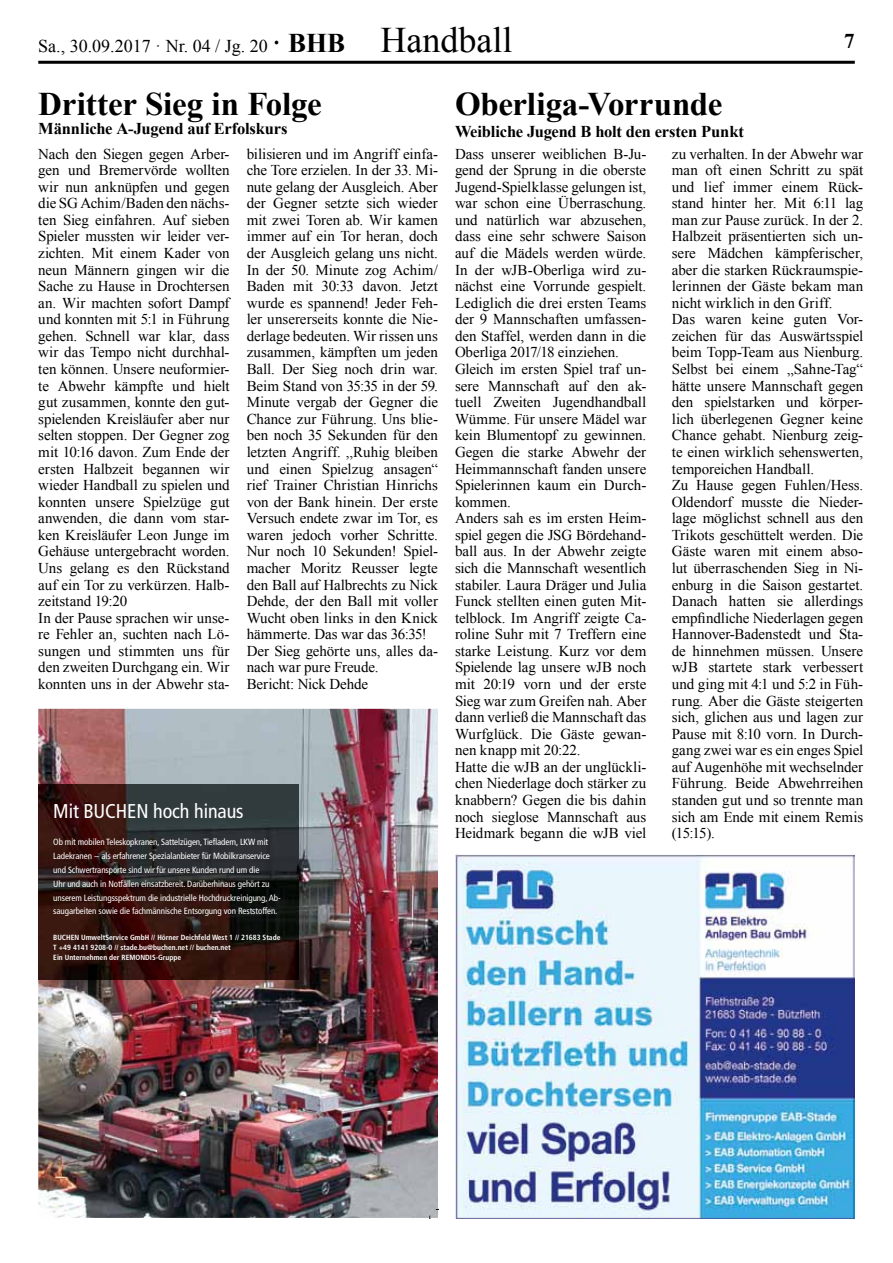
<style>
.page{position:relative;width:893px;height:1263px;background:#fff}
.page>*{position:absolute;margin:0;border:0;box-sizing:border-box;transform-origin:0 0}
.t1{font:700 33px "Times New Roman";letter-spacing:-.01em;color:#000}
.t2{font:700 21px "Times New Roman";color:#000}
.t3{font:condensed 19.95px "Frutiger LT Pro";letter-spacing:-.005em;color:#fff}
.t4{font:18px "Times New Roman";color:#000}
.t5{font:700 16.5px "Times New Roman";letter-spacing:-.01em;color:#000}
.t6{font:15px/16.5px "Times New Roman";letter-spacing:-.005em;color:#000}
.t7{font:condensed 9px/14px "Frutiger LT Pro";letter-spacing:-.01em;color:#fff}
.t8{font:700 condensed 7.5px/9.8px "Frutiger LT Pro";color:#fff}
.s1{font-weight:700;font-size:27px}
.s2{font-size:36px}
</style>
<div class="page">
<hr style="left:38px;top:61px;width:817px;height:3px;background:#000">
<img style="left:455px;top:855px;width:400px;height:363px">
<img style="left:38px;top:709px;width:400px;height:509px">
<img style="left:38px;top:785px;width:260px;height:195px">
<svg style="left:429px;top:1209px;width:10px;height:10px"></svg>
<p class="t4" style="left:38px;top:34px;width:476px">Sa., 30.09.2017 · Nr. 04 / Jg. 20 <span class="s1">· BHB</span> <span class="s2">Handball</span></p>
<h2 class="t2" style="left:844px;top:26px;width:12px">7</h2>
<h1 class="t1" style="left:38px;top:81px;width:285px">Dritter Sieg in Folge</h1>
<p class="t6" style="left:247px;top:145px;width:193px">bilisieren und im Angriff einfa&shy;che Tore erzielen. In der 33. Mi&shy;nute gelang der Ausgleich. Aber der Gegner setzte sich wieder mit zwei Toren ab. Wir kamen immer auf ein Tor heran, doch der Ausgleich gelang uns nicht.<br>In der 50. Minute zog Achim/<br>Baden mit 30:33 davon. Jetzt wurde es spannend! Jeder Feh&shy;ler unsererseits konnte die Nie&shy;derlage bedeuten. Wir rissen uns zusammen, kämpften um jeden<br>Ball. Der Sieg noch drin war.<br>Beim Stand von 35:35 in der 59.<br>Minute vergab der Gegner die<br>Chance zur Führung. Uns blie&shy;ben noch 35 Sekunden für den letzten Angriff. ,,Ruhig bleiben und einen Spielzug ansagen“ rief Trainer Christian Hinrichs von der Bank hinein. Der erste<br>Versuch endete zwar im Tor, es waren jedoch vorher Schritte.<br>Nur noch 10 Sekunden! Spiel&shy;macher Moritz Reusser legte den Ball auf Halbrechts zu Nick<br>Dehde, der den Ball mit voller<br>Wucht oben links in den Knick hämmerte. Das war das 36:35!<br>Der Sieg gehörte uns, alles da&shy;nach war pure Freude.<br>Bericht: Nick Dehde</p>
<p class="t5" style="left:38px;top:117px;width:251px">Männliche A-Jugend auf Erfolskurs</p>
<p class="t6" style="left:38px;top:145px;width:193px">Nach den Siegen gegen Arber&shy;gen und Bremervörde wollten wir nun anknüpfen und gegen die SG Achim/Baden den nächs&shy;ten Sieg einfahren. Auf sieben<br>Spieler mussten wir leider ver&shy;zichten. Mit einem Kader von neun Männern gingen wir die<br>Sache zu Hause in Drochtersen an. Wir machten sofort Dampf und konnten mit 5:1 in Führung gehen. Schnell war klar, dass wir das Tempo nicht durchhal&shy;ten können. Unsere neuformier&shy;te Abwehr kämpfte und hielt gut zusammen, konnte den gut&shy;spielenden Kreisläufer aber nur selten stoppen. Der Gegner zog mit 10:16 davon. Zum Ende der ersten Halbzeit begannen wir wieder Handball zu spielen und konnten unsere Spielzüge gut anwenden, die dann vom star&shy;ken Kreisläufer Leon Junge im<br>Gehäuse untergebracht worden.<br>Uns gelang es den Rückstand auf ein Tor zu verkürzen. Halb&shy;zeitstand 19:20<br>In der Pause sprachen wir unse&shy;re Fehler an, suchten nach Lö&shy;sungen und stimmten uns für den zweiten Durchgang ein. Wir konnten uns in der Abwehr sta-</p>
<h3 class="t3" style="left:53px;top:800px;width:192px">Mit BUCHEN hoch hinaus</h3>
<p class="t7" style="left:53px;top:834px;width:229px">Ob mit mobilen Teleskopkranen, Sattelzügen, Tiefladern, LKW mit Ladekranen − als erfahrener Spezialanbieter für Mobilkranservice und Schwertransporte sind wir für unsere Kunden rund um die<br>Uhr und auch in Notfällen einsatzbereit. Darüberhinaus gehört zu unserem Leistungsspektrum die industrielle Hochdruckreinigung, Ab&shy;saugarbeiten sowie die fachmännische Entsorgung von Reststoffen.</p>
<p class="t8" style="left:53px;top:933px;width:229px">BUCHEN UmweltService GmbH // Hörner Deichfeld West 1 // 21683 Stade<br>T +49 4141 9208-0 // stade.bu@buchen.net // buchen.net<br>Ein Unternehmen der REMONDIS-Gruppe</p>
<h1 class="t1" style="left:455px;top:81px;width:269px">Oberliga-Vorrunde</h1>
<p class="t5" style="left:455px;top:120px;width:291px">Weibliche Jugend B holt den ersten Punkt</p>
<p class="t6" style="left:455px;top:145px;width:193px">Dass unserer weiblichen B-Ju&shy;gend der Sprung in die oberste<br>Jugend-Spielklasse gelungen ist, war schon eine Überraschung. und natürlich war abzusehen, dass eine sehr schwere Saison auf die Mädels werden würde.<br>In der wJB-Oberliga wird zu&shy;nächst eine Vorrunde gespielt.<br>Lediglich die drei ersten Teams der 9 Mannschaften umfassen&shy;den Staffel, werden dann in die<br>Oberliga 2017/18 einziehen.<br>Gleich im ersten Spiel traf un&shy;sere Mannschaft auf den ak&shy;tuell Zweiten Jugendhandball<br>Wümme. Für unsere Mädel war kein Blumentopf zu gewinnen.<br>Gegen die starke Abwehr der<br>Heimmannschaft fanden unsere<br>Spielerinnen kaum ein Durch&shy;kommen.<br>Anders sah es im ersten Heim&shy;spiel gegen die JSG Bördehand&shy;ball aus. In der Abwehr zeigte sich die Mannschaft wesentlich stabiler. Laura Dräger und Julia<br>Funck stellten einen guten Mit&shy;telblock. Im Angriff zeigte Ca&shy;roline Suhr mit 7 Treffern eine starke Leistung. Kurz vor dem<br>Spielende lag unsere wJB noch mit 20:19 vorn und der erste<br>Sieg war zum Greifen nah. Aber dann verließ die Mannschaft das<br>Wurfglück. Die Gäste gewan&shy;nen knapp mit 20:22.<br>Hatte die wJB an der unglückli&shy;chen Niederlage doch stärker zu knabbern? Gegen die bis dahin noch sieglose Mannschaft aus<br>Heidmark begann die wJB viel</p>
<p class="t6" style="left:672px;top:145px;width:193px">zu verhalten. In der Abwehr war man oft einen Schritt zu spät und lief immer einem Rück&shy;stand hinter her. Mit 6:11 lag man zur Pause zurück. In der 2.<br>Halbzeit präsentierten sich un&shy;sere Mädchen kämpferischer, aber die starken Rückraumspie&shy;lerinnen der Gäste bekam man nicht wirklich in den Griff.<br>Das waren keine guten Vor&shy;zeichen für das Auswärtsspiel beim Topp-Team aus Nienburg.<br>Selbst bei einem „Sahne-Tag“ hätte unsere Mannschaft gegen den spielstarken und körper&shy;lich überlegenen Gegner keine<br>Chance gehabt. Nienburg zeig&shy;te einen wirklich sehenswerten, temporeichen Handball.<br>Zu Hause gegen Fuhlen/Hess.<br>Oldendorf musste die Nieder&shy;lage möglichst schnell aus den<br>Trikots geschüttelt werden. Die<br>Gäste waren mit einem abso&shy;lut überraschenden Sieg in Ni&shy;enburg in die Saison gestartet.<br>Danach hatten sie allerdings empfindliche Niederlagen gegen<br>Hannover-Badenstedt und Sta&shy;de hinnehmen müssen. Unsere wJB startete stark verbessert und ging mit 4:1 und 5:2 in Füh&shy;rung. Aber die Gäste steigerten sich, glichen aus und lagen zur<br>Pause mit 8:10 vorn. In Durch&shy;gang zwei war es ein enges Spiel auf Augenhöhe mit wechselnder<br>Führung. Beide Abwehrreihen standen gut und so trennte man sich am Ende mit einem Remis (15:15).</p>
</div>
